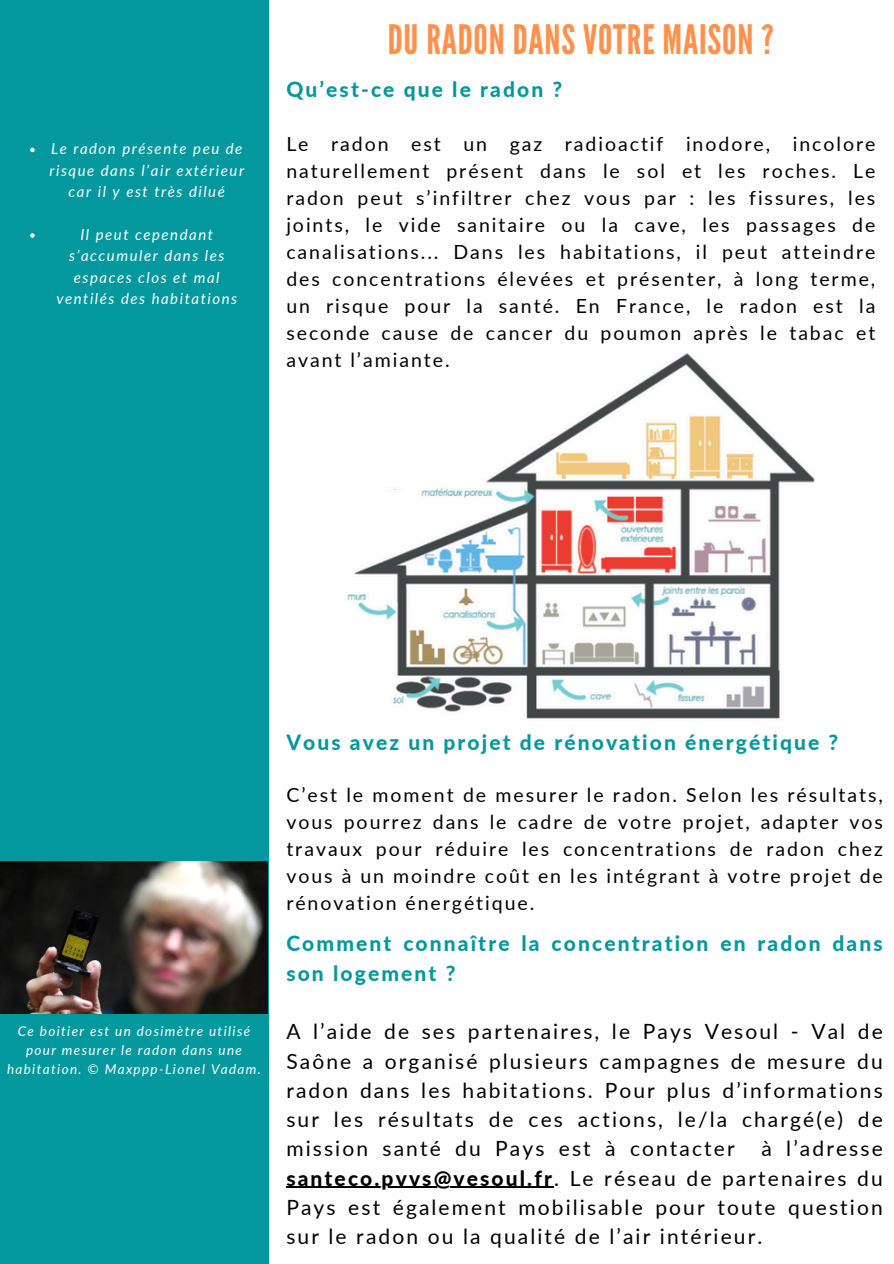
<style>
.page{position:relative;width:894px;height:1264px;background:#fff}
.page>*{position:absolute;margin:0;border:0;box-sizing:border-box;transform-origin:0 0}
.t1{font:40.5px "League Gothic";letter-spacing:.02em;color:#ff914d}
.t2{font:21px/29.2px "Lato";letter-spacing:.1em;color:#000;text-align:justify}
.t3{font:800 21px/29.2px "Lato";letter-spacing:.1em;color:#03989e}
.t4{font:19.5px/27px "Lato";letter-spacing:.1em;color:#000;text-align:justify}
.t5{font:italic 15px/21.3px "Lato";letter-spacing:.1em;color:#fff;text-align:center}
.t6{font:italic 13.5px/19.2px "Lato";letter-spacing:.1em;color:#fff;text-align:center}
.s1{font-weight:800}
</style>
<div class="page">
<div style="left:0;top:0;width:268px;height:1263px;background:#03989e"></div>
<img style="left:347px;top:353px;width:468px;height:366px">
<img style="left:0;top:861px;width:268px;height:152px">
<svg style="left:30px;top:148px;width:5px;height:4px"></svg>
<svg style="left:30px;top:233px;width:5px;height:5px"></svg>
<hr style="left:286px;top:1186px;width:268px;height:1px;background:#000">
<h2 class="t5" style="left:49px;top:138px;width:196px">Le radon présente peu de risque dans l’air extérieur car il y est très dilué</h2>
<h3 class="t5" style="left:56px;top:223px;width:182px">Il peut cependant s’accumuler dans les espaces clos et mal ventilés des habitations</h3>
<p class="t1" style="left:387px;top:16px;width:387px">DU RADON DANS VOTRE MAISON ?</p>
<p class="t3" style="left:286px;top:74px;width:277px">Qu’est-ce que le radon ?</p>
<h1 class="t4" style="left:286px;top:130px;width:590px">Le radon est un gaz radioactif inodore, incolore naturellement présent dans le sol et les roches. Le radon peut s’infiltrer chez vous par : les fissures, les joints, le vide sanitaire ou la cave, les passages de canalisations... Dans les habitations, il peut atteindre des concentrations élevées et présenter, à long terme, un risque pour la santé. En France, le radon est la seconde cause de cancer du poumon après le tabac et avant l’amiante.</h1>
<p class="t6" style="left:7px;top:1021px;width:255px">Ce boitier est un dosimètre utilisé pour mesurer le radon dans une habitation. © Maxppp-Lionel Vadam.</p>
<p class="t3" style="left:286px;top:727px;width:553px">Vous avez un projet de rénovation énergétique ?</p>
<h2 class="t4" style="left:286px;top:780px;width:598px">C’est le moment de mesurer le radon. Selon les résultats, vous pourrez dans le cadre de votre projet, adapter vos travaux pour réduire les concentrations de radon chez vous à un moindre coût en les intégrant à votre projet de rénovation énergétique.</h2>
<h3 class="t3" style="left:286px;top:928px;width:597px">Comment connaître la concentration en radon dans son logement ?</h3>
<h2 class="t2" style="left:286px;top:1016px;width:597px">A l’aide de ses partenaires, le Pays Vesoul - Val de Saône a organisé plusieurs campagnes de mesure du radon dans les habitations. Pour plus d’informations sur les résultats de ces actions, le/la chargé(e) de mission santé du Pays est à contacter</h2>
<h2 class="t2" style="left:761px;top:1133px;width:123px">à l’adresse</h2>
<h3 class="t2" style="left:286px;top:1162px;width:597px"><span class="s1">santeco.pvvs@vesoul.fr</span>. Le réseau de partenaires du Pays est également mobilisable pour toute question sur le radon ou la qualité de l’air intérieur.</h3>
</div>
